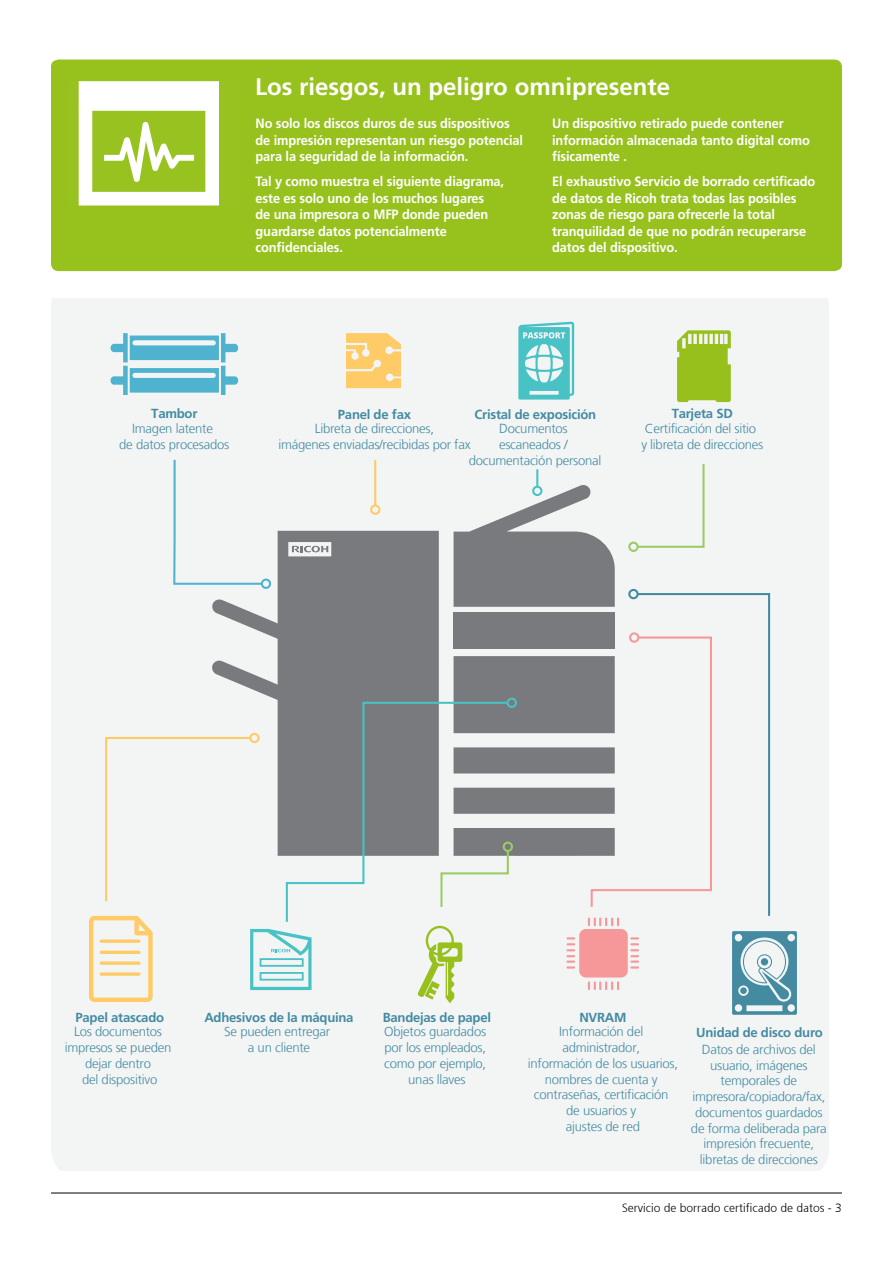
<style>
.page{position:relative;width:893px;height:1263px;background:#fff}
.page>*{position:absolute;margin:0;border:0;box-sizing:border-box;transform-origin:0 0}
.t1{font:700 24px "Frutiger";color:#fffffe}
.t2{font:700 13.5px/16.5px "Frutiger";letter-spacing:-.01em;color:#feffff;scale:.95 1}
.t3{font:300 13.2px/15.8px "Frutiger LT";letter-spacing:-.02em;color:#448ba2;text-align:center}
.t4{font:700 13.2px "Frutiger";letter-spacing:-.02em;color:#448ba2}
.t5{font:300 12px "Frutiger 45";color:#000}
</style>
<div class="page">
<div style="left:51px;top:60px;width:791px;height:211px;background:#97c11d;border-radius:7px"></div>
<hr style="left:51px;top:1193px;width:791px;height:1px;background:#000">
<div style="left:51px;top:299px;width:778px;height:871px;background:#f3f4f4"></div>
<div style="left:579px;top:929px;width:49px;height:48px;background:#f6989a;border-radius:7px"></div>
<svg style="left:566px;top:937px;width:9px;height:31px"></svg>
<svg style="left:89px;top:916px;width:63px;height:86px"></svg>
<svg style="left:346px;top:333px;width:55px;height:55px;background:#fcd17c"></svg>
<svg style="left:417px;top:926px;width:45px;height:77px"></svg>
<svg style="left:518px;top:322px;width:56px;height:78px"></svg>
<svg style="left:677px;top:330px;width:54px;height:72px;background:#a3c639"></svg>
<svg style="left:250px;top:929px;width:62px;height:61px"></svg>
<svg style="left:111px;top:333px;width:127px;height:62px"></svg>
<svg style="left:278px;top:484px;width:337px;height:372px;fill:#797a7d"></svg>
<svg style="left:211px;top:598px;width:117px;height:123px"></svg>
<svg style="left:588px;top:592px;width:209px;height:423px"></svg>
<div style="left:628px;top:589px;width:11px;height:10px;border:2px solid #448ba2;border-radius:50%"></div>
<div style="left:172px;top:458px;width:92px;height:128px;background:#f3f4f4"></div>
<div style="left:261px;top:579px;width:10px;height:10px;border:2px solid #4fb3cf;border-radius:50%"></div>
<hr style="left:374px;top:460px;width:2px;height:45px;background:#ffcb66">
<div style="left:370px;top:504px;width:10px;height:11px;border:2px solid #ffcb66;border-radius:50%"></div>
<div style="left:104px;top:736px;width:148px;height:167px;background:#f3f4f4"></div>
<div style="left:249px;top:733px;width:11px;height:10px;border:2px solid #ffcb66;border-radius:50%"></div>
<svg style="left:536px;top:469px;width:2px;height:17px"></svg>
<div style="left:532px;top:486px;width:10px;height:10px;border:2px solid #48c2c5;border-radius:50%"></div>
<svg style="left:635px;top:462px;width:71px;height:87px"></svg>
<div style="left:628px;top:542px;width:11px;height:10px;border:2px solid #99cc65;border-radius:50%"></div>
<div style="left:503px;top:841px;width:10px;height:11px;border:2px solid #99cc65;border-radius:50%"></div>
<svg style="left:285px;top:701px;width:225px;height:223px"></svg>
<div style="left:507px;top:698px;width:10px;height:10px;border:2px solid #48c2c5;border-radius:50%"></div>
<svg style="left:79px;top:81px;width:140px;height:124px"></svg>
<h1 class="t1" style="left:255px;top:72px;width:417px">Los riesgos, un peligro omnipresente</h1>
<p class="t2" style="left:256px;top:115px;width:283px">No solo los discos duros de sus dispositivos de impresión representan un riesgo potencial para la seguridad de la información.</p>
<p class="t2" style="left:256px;top:173px;width:263px">Tal y como muestra el siguiente diagrama, este es solo uno de los muchos lugares<br>de una impresora o MFP donde pueden guardarse datos potencialmente confidenciales.</p>
<p class="t2" style="left:552px;top:115px;width:273px">Un dispositivo retirado puede contener información almacenada tanto digital como físicamente .</p>
<p class="t2" style="left:552px;top:173px;width:279px">El exhaustivo Servicio de borrado certificado de datos de Ricoh trata todas las posibles zonas de riesgo para ofrecerle la total tranquilidad de que no podrán recuperarse datos del dispositivo.</p>
<p class="t4" style="left:151px;top:406px;width:48px">Tambor</p>
<p class="t3" style="left:119px;top:421px;width:112px">Imagen latente<br>de datos procesados</p>
<p class="t4" style="left:338px;top:406px;width:75px">Panel de fax</p>
<p class="t3" style="left:278px;top:421px;width:194px">Libreta de direcciones,<br>imágenes enviadas/recibidas por fax</p>
<p class="t4" style="left:474px;top:406px;width:123px">Cristal de exposición</p>
<p class="t3" style="left:469px;top:421px;width:134px">Documentos escaneados / documentación personal</p>
<p class="t4" style="left:672px;top:406px;width:63px">Tarjeta SD</p>
<p class="t3" style="left:641px;top:421px;width:123px;text-align:left">Certificación del sitio<br>y libreta de direcciones</p>
<p class="t4" style="left:75px;top:1009px;width:90px">Papel atascado</p>
<p class="t3" style="left:65px;top:1024px;width:108px">Los documentos impresos se pueden dejar dentro<br>del dispositivo</p>
<p class="t4" style="left:204px;top:1009px;width:151px">Adhesivos de la máquina</p>
<p class="t3" style="left:224px;top:1024px;width:107px">Se pueden entregar a un cliente</p>
<p class="t4" style="left:383px;top:1009px;width:110px">Bandejas de papel</p>
<p class="t3" style="left:384px;top:1024px;width:103px">Objetos guardados por los empleados, como por ejemplo, unas llaves</p>
<p class="t4" style="left:579px;top:1009px;width:49px">NVRAM</p>
<p class="t3" style="left:528px;top:1024px;width:152px">Información del administrador,<br>información de los usuarios, nombres de cuenta y contraseñas, certificación de usuarios y<br>ajustes de red</p>
<p class="t4" style="left:696px;top:1024px;width:128px">Unidad de disco duro</p>
<p class="t3" style="left:691px;top:1041px;width:137px">Datos de archivos del usuario, imágenes temporales de impresora/copiadora/fax, documentos guardados de forma deliberada para impresión frecuente, libretas de direcciones</p>
<p class="t5" style="left:622px;top:1200px;width:222px">Servicio de borrado certificado de datos - 3</p>
</div>
